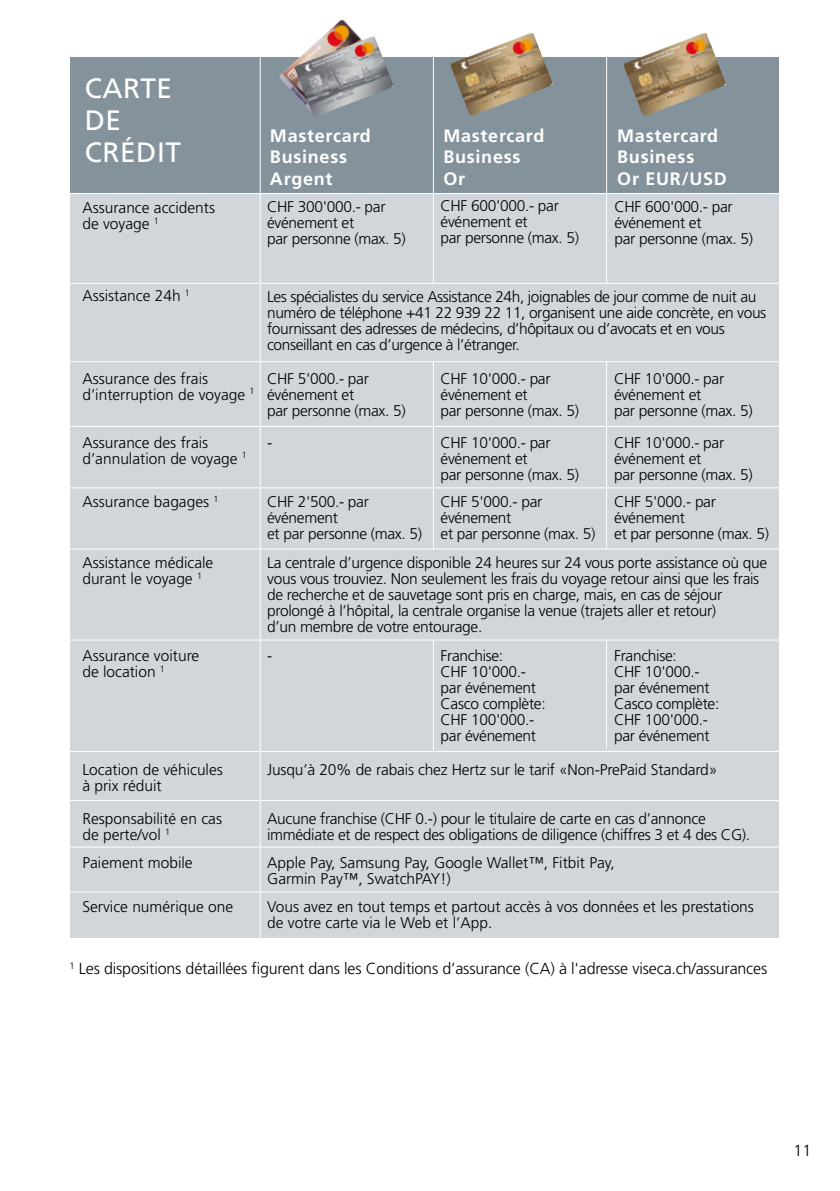
<style>
.page{position:relative;width:840px;height:1191px;background:#fff}
.page>*{position:absolute;margin:0;border:0;box-sizing:border-box;transform-origin:0 0}
.t1{font:28px/32px "Frutiger";letter-spacing:.02em;color:#fff}
.t2{font:700 18px/21.6px "Frutiger";letter-spacing:.04em;color:#fff}
.t3{font:300 16px "Frutiger";letter-spacing:-.01em;color:#000}
.t4{font:300 15.4px/16px "Frutiger";letter-spacing:-.02em;color:#000}
.t5{font:300 15.4px/16px "Frutiger";color:#000}
</style>
<div class="page">
<div style="left:71px;top:194px;width:707px;height:744px;background:#d0d6da"></div>
<div style="left:71px;top:58px;width:707px;height:136px;background:#83929b"></div>
<hr style="left:69px;top:193px;width:736px;height:1px;background:#fff">
<hr style="left:606px;top:48px;width:1px;height:236px;background:#fff">
<hr style="left:433px;top:48px;width:1px;height:235px;background:#fff">
<hr style="left:606px;top:361px;width:1px;height:188px;background:#fff">
<hr style="left:433px;top:361px;width:1px;height:188px;background:#fff">
<hr style="left:606px;top:640px;width:1px;height:109px;background:#fff">
<hr style="left:433px;top:641px;width:1px;height:109px;background:#fff">
<hr style="left:260px;top:48px;width:1px;height:893px;background:#fff">
<hr style="left:67px;top:283px;width:736px;height:1px;background:#fff">
<hr style="left:67px;top:361px;width:736px;height:1px;background:#fff">
<hr style="left:67px;top:426px;width:736px;height:1px;background:#fff">
<hr style="left:67px;top:487px;width:736px;height:1px;background:#fff">
<hr style="left:67px;top:548px;width:736px;height:1px;background:#fff">
<hr style="left:67px;top:639px;width:736px;height:1px;background:#fff">
<hr style="left:67px;top:751px;width:736px;height:1px;background:#fff">
<hr style="left:67px;top:800px;width:736px;height:1px;background:#fff">
<hr style="left:67px;top:846px;width:736px;height:1px;background:#fff">
<hr style="left:67px;top:891px;width:736px;height:1px;background:#fff">
<img style="left:449px;top:32px;width:104px;height:85px">
<img style="left:622px;top:32px;width:104px;height:84px">
<img style="left:279px;top:19px;width:80px;height:74px">
<img style="left:294px;top:36px;width:99px;height:81px">
<h1 class="t1" style="left:85px;top:72px;width:98px">CARTE<br>DE<br>CRÉDIT</h1>
<p class="t2" style="left:270px;top:124px;width:102px">Mastercard<br>Business<br>Argent</p>
<p class="t2" style="left:443px;top:124px;width:102px">Mastercard<br>Business<br>Or</p>
<p class="t2" style="left:617px;top:124px;width:111px">Mastercard<br>Business<br>Or EUR/USD</p>
<p class="t4" style="left:440px;top:197px;width:140px">CHF 600'000.- par événement et<br>par personne (max. 5)</p>
<p class="t4" style="left:614px;top:199px;width:140px">CHF 600'000.- par événement et<br>par personne (max. 5)</p>
<p class="t5" style="left:82px;top:199px;width:134px">Assurance accidents de voyage <sup>1</sup></p>
<p class="t4" style="left:267px;top:199px;width:140px">CHF 300'000.- par événement et<br>par personne (max. 5)</p>
<p class="t5" style="left:82px;top:288px;width:109px">Assistance 24h <sup>1</sup></p>
<p class="t4" style="left:267px;top:289px;width:500px">Les spécialistes du service Assistance 24h, joignables de jour comme de nuit au numéro de téléphone +41 22 939 22 11, organisent une aide concrète, en vous fournissant des adresses de médecins, d’hôpitaux ou d’avocats et en vous conseillant en cas d’urgence à l’étranger.</p>
<p class="t5" style="left:82px;top:370px;width:174px">Assurance des frais d’interruption de voyage <sup>1</sup></p>
<p class="t4" style="left:440px;top:370px;width:140px">CHF 10'000.- par événement et<br>par personne (max. 5)</p>
<p class="t4" style="left:614px;top:370px;width:140px">CHF 10'000.- par événement et<br>par personne (max. 5)</p>
<p class="t4" style="left:267px;top:370px;width:140px">CHF 5'000.- par événement et<br>par personne (max. 5)</p>
<p class="t5" style="left:82px;top:434px;width:166px">Assurance des frais d’annulation de voyage <sup>1</sup></p>
<p class="t4" style="left:440px;top:434px;width:140px">CHF 10'000.- par événement et<br>par personne (max. 5)</p>
<p class="t4" style="left:614px;top:434px;width:140px">CHF 10'000.- par événement et<br>par personne (max. 5)</p>
<p class="t4" style="left:267px;top:434px;width:7px">-</p>
<p class="t5" style="left:82px;top:494px;width:137px">Assurance bagages <sup>1</sup></p>
<p class="t4" style="left:267px;top:494px;width:156px">CHF 2'500.- par événement<br>et par personne (max. 5)</p>
<p class="t5" style="left:82px;top:555px;width:132px">Assistance médicale durant le voyage <sup>1</sup></p>
<p class="t4" style="left:267px;top:555px;width:501px">La centrale d’urgence disponible 24 heures sur 24 vous porte assistance où que vous vous trouviez. Non seulement les frais du voyage retour ainsi que les frais de recherche et de sauvetage sont pris en charge, mais, en cas de séjour prolongé à l’hôpital, la centrale organise la venue (trajets aller et retour)<br>d’un membre de votre entourage.</p>
<p class="t4" style="left:440px;top:647px;width:107px">Franchise:<br>CHF 10'000.- par événement<br>Casco complète:<br>CHF 100'000.- par événement</p>
<p class="t4" style="left:614px;top:647px;width:107px">Franchise:<br>CHF 10'000.- par événement<br>Casco complète:<br>CHF 100'000.- par événement</p>
<p class="t4" style="left:440px;top:494px;width:156px">CHF 5'000.- par événement<br>et par personne (max. 5)</p>
<p class="t4" style="left:614px;top:494px;width:156px">CHF 5'000.- par événement<br>et par personne (max. 5)</p>
<p class="t5" style="left:82px;top:647px;width:118px">Assurance voiture de location <sup>1</sup></p>
<p class="t4" style="left:267px;top:647px;width:7px">-</p>
<p class="t5" style="left:82px;top:761px;width:142px">Location de véhicules à prix réduit</p>
<p class="t4" style="left:267px;top:761px;width:451px">Jusqu’à 20% de rabais chez Hertz sur le tarif «Non-PrePaid Standard»</p>
<p class="t5" style="left:82px;top:810px;width:141px">Responsabilité en cas de perte/vol <sup>1</sup></p>
<p class="t4" style="left:267px;top:810px;width:484px">Aucune franchise (CHF 0.-) pour le titulaire de carte en cas d’annonce immédiate et de respect des obligations de diligence (chiffres 3 et 4 des CG).</p>
<p class="t5" style="left:82px;top:854px;width:112px">Paiement mobile</p>
<p class="t5" style="left:267px;top:854px;width:349px">Apple Pay, Samsung Pay, Google Wallet™, Fitbit Pay,<br>Garmin Pay™, SwatchPAY!)</p>
<p class="t5" style="left:82px;top:899px;width:152px">Service numérique one</p>
<p class="t5" style="left:267px;top:899px;width:488px">Vous avez en tout temps et partout accès à vos données et les prestations de votre carte via le Web et l’App.</p>
<p class="t3" style="left:69px;top:959px;width:699px"><sup>1</sup> Les dispositions détaillées figurent dans les Conditions d’assurance (CA) à l'adresse viseca.ch/assurances</p>
<p class="t3" style="left:793px;top:1141px;width:19px">11</p>
</div>
